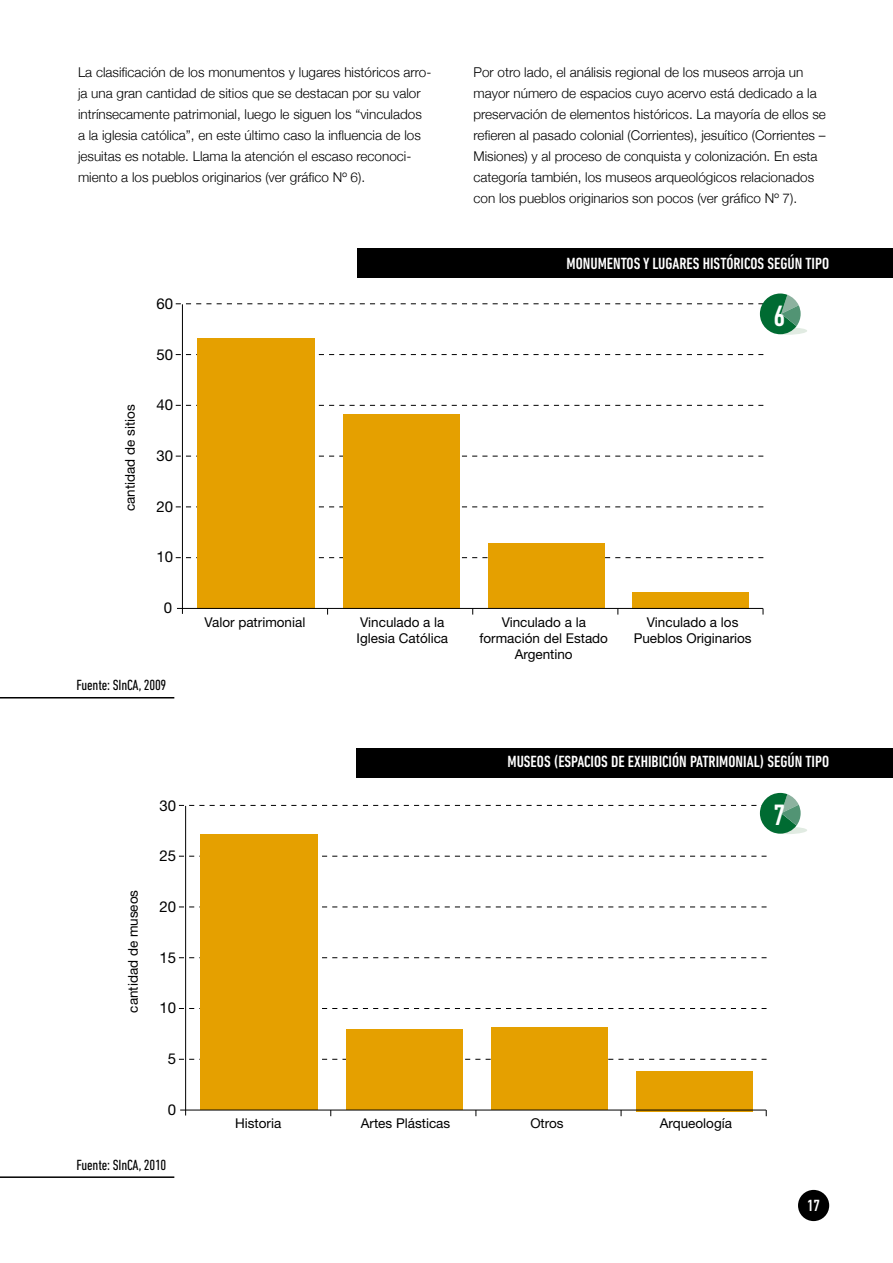
<style>
.page{position:relative;width:893px;height:1263px;background:#fff}
.page>*{position:absolute;margin:0;border:0;box-sizing:border-box;transform-origin:0 0}
.t1{font:500 condensed 30px "DIN Next LT Pro";color:#fff}
.t2{font:500 condensed 16.5px "DIN Next LT Pro";color:#fff}
.t3{font:condensed 15px "DIN Next LT Pro";letter-spacing:-.01em;color:#000}
.t4{font:15px "Helvetica Neue";color:#000}
.t5{font:300 13.5px/21px "Helvetica Neue";color:#000}
.t6{font:13.5px/16.2px "Helvetica Neue";color:#000;text-align:center}
</style>
<div class="page">
<div style="left:798px;top:1190px;width:31px;height:31px;background:#000;border-radius:50%"></div>
<svg style="left:179px;top:1059px;width:587px;height:1px"></svg>
<svg style="left:179px;top:1008px;width:587px;height:1px"></svg>
<svg style="left:179px;top:957px;width:587px;height:1px"></svg>
<svg style="left:179px;top:907px;width:587px;height:1px"></svg>
<svg style="left:179px;top:856px;width:587px;height:1px"></svg>
<div style="left:200px;top:835px;width:118px;height:275px;background:#e5a000"></div>
<div style="left:346px;top:1029px;width:117px;height:81px;background:#e5a000"></div>
<div style="left:491px;top:1027px;width:117px;height:83px;background:#e5a000"></div>
<div style="left:636px;top:1071px;width:116px;height:41px;background:#e5a000"></div>
<hr style="left:185px;top:806px;width:1px;height:309px;background:#000">
<hr style="left:180px;top:1110px;width:586px;height:1px;background:#000">
<svg style="left:176px;top:557px;width:587px;height:1px"></svg>
<svg style="left:176px;top:507px;width:587px;height:1px"></svg>
<svg style="left:176px;top:456px;width:587px;height:1px"></svg>
<svg style="left:176px;top:405px;width:587px;height:1px"></svg>
<svg style="left:176px;top:354px;width:587px;height:1px"></svg>
<div style="left:197px;top:338px;width:118px;height:270px;background:#e5a000"></div>
<div style="left:343px;top:414px;width:117px;height:194px;background:#e5a000"></div>
<div style="left:488px;top:543px;width:116px;height:65px;background:#e5a000"></div>
<div style="left:633px;top:592px;width:116px;height:16px;background:#e5a000"></div>
<hr style="left:182px;top:304px;width:1px;height:310px;background:#000">
<hr style="left:177px;top:608px;width:586px;height:1px;background:#000">
<div style="left:356px;top:748px;width:537px;height:29px;background:#000"></div>
<div style="left:357px;top:248px;width:536px;height:30px;background:#000"></div>
<hr style="left:0;top:697px;width:174px;height:1px;background:#000">
<hr style="left:0;top:1176px;width:174px;height:2px;background:#000">
<svg style="left:770px;top:327px;width:37px;height:8px"></svg>
<svg style="left:176px;top:293px;width:625px;height:41px"></svg>
<div style="left:770px;top:827px;width:37px;height:7px;background:#e1ebe2;border-radius:50%"></div>
<svg style="left:179px;top:793px;width:622px;height:41px"></svg>
<p class="t5" style="left:78px;top:61px;width:355px">La clasificación de los monumentos y lugares históricos arro&shy;ja una gran cantidad de sitios que se destacan por su valor intrínsecamente patrimonial, luego le siguen los “vinculados a la iglesia católica”, en este último caso la influencia de los jesuitas es notable. Llama la atención el escaso reconoci&shy;miento a los pueblos originarios (ver gráfico Nº 6).</p>
<p class="t5" style="left:473px;top:61px;width:354px">Por otro lado, el análisis regional de los museos arroja un mayor número de espacios cuyo acervo está dedicado a la preservación de elementos históricos. La mayoría de ellos se refieren al pasado colonial (Corrientes), jesuítico (Corrientes – Misiones) y al proceso de conquista y colonización. En esta categoría también, los museos arqueológicos relacionados con los pueblos originarios son pocos (ver gráfico Nº 7).</p>
<p class="t6" style="left:122px;top:511px;width:108px;rotate:-90deg">cantidad de sitios</p>
<p class="t4" style="left:156px;top:295px;width:18px">60</p>
<p class="t4" style="left:156px;top:345px;width:18px">50</p>
<p class="t4" style="left:156px;top:396px;width:18px">40</p>
<p class="t4" style="left:156px;top:447px;width:18px">30</p>
<p class="t4" style="left:156px;top:497px;width:18px">20</p>
<p class="t4" style="left:156px;top:548px;width:18px">10</p>
<p class="t4" style="left:164px;top:599px;width:10px">0</p>
<p class="t3" style="left:77px;top:677px;width:91px">Fuente: SInCA, 2009</p>
<p class="t6" style="left:125px;top:1013px;width:124px;rotate:-90deg">cantidad de museos</p>
<p class="t4" style="left:160px;top:796px;width:18px">30</p>
<p class="t4" style="left:160px;top:847px;width:18px">25</p>
<p class="t4" style="left:160px;top:898px;width:18px">20</p>
<p class="t4" style="left:160px;top:948px;width:18px">15</p>
<p class="t4" style="left:160px;top:999px;width:18px">10</p>
<p class="t4" style="left:168px;top:1050px;width:10px">5</p>
<p class="t4" style="left:168px;top:1100px;width:10px">0</p>
<p class="t3" style="left:77px;top:1156px;width:91px">Fuente: SInCA, 2010</p>
<p class="t2" style="left:566px;top:254px;width:144px">MONUMENTOS YLUGARES HISTÓRICOS</p>
<p class="t2" style="left:767px;top:254px;width:45px">SEGÚN TIPO</p>
<h1 class="t1" style="left:773px;top:298px;width:13px">6</h1>
<p class="t6" style="left:205px;top:614px;width:102px">Valor patrimonial</p>
<p class="t6" style="left:356px;top:614px;width:93px;text-align:left">Vinculado a la<br>Iglesia Católica</p>
<p class="t6" style="left:479px;top:614px;width:130px">Vinculado a la formación del Estado<br>Argentino</p>
<p class="t6" style="left:634px;top:614px;width:120px">Vinculado a los<br>Pueblos Originarios</p>
<p class="t2" style="left:507px;top:752px;width:84px">MUSEOS (ESPACIOS</p>
<p class="t2" style="left:611px;top:752px;width:36px">DE EXHIBICIÓ</p>
<p class="t2" style="left:679px;top:752px;width:31px">N PATRIMO</p>
<p class="t2" style="left:736px;top:752px;width:77px">NIAL) SEGÚN TIPO</p>
<h1 class="t1" style="left:773px;top:798px;width:13px">7</h1>
<p class="t6" style="left:235px;top:1115px;width:48px">Historia</p>
<p class="t6" style="left:361px;top:1115px;width:91px">Artes Plásticas</p>
<p class="t6" style="left:530px;top:1115px;width:35px">Otros</p>
<p class="t6" style="left:660px;top:1115px;width:74px">Arqueología</p>
<p class="t2" style="left:807px;top:1196px;width:15px">17</p>
</div>
